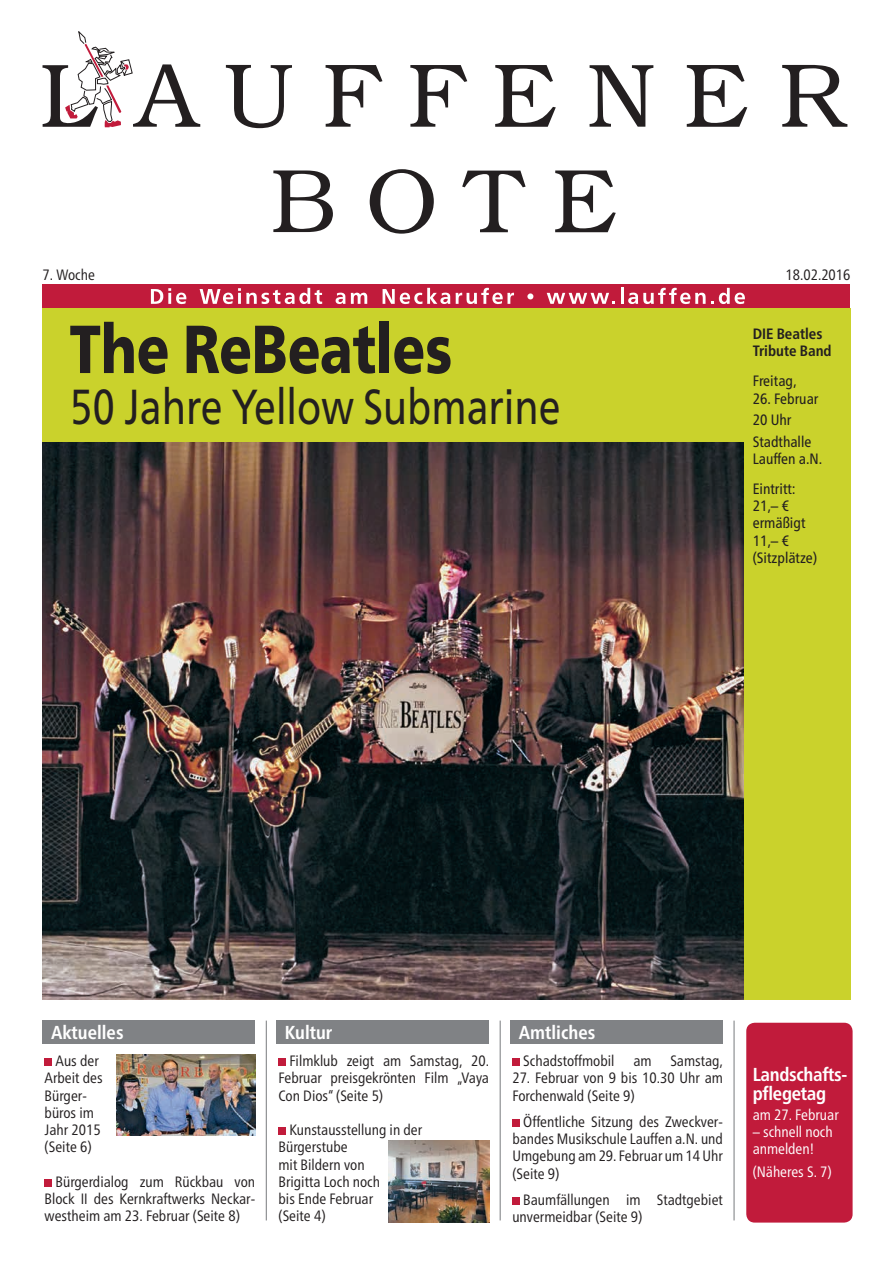
<style>
.page{position:relative;width:893px;height:1263px;background:#fff}
.page>*{position:absolute;margin:0;border:0;box-sizing:border-box;transform-origin:0 0}
.t1{font:900 67.8px "Frutiger Neue LTW1 G";color:#231f20;scale:.8 1}
.t2{font:49.2px "Frutiger Neue LTW1 G";color:#231f20;scale:.8 1}
.t3{font:700 condensed 18.75px/19.5px "Frutiger Neue LTW1 G";color:#fff}
.t4{font:condensed 15px/17.2px "Frutiger Neue LTW1 G";color:#231f20}
.t5{font:condensed 15px/17.2px "Frutiger Neue LTW1 G";color:#231f20}
.t6{font:condensed 15px/17.2px "Frutiger Neue LTW1 G";color:#fff}
.t7{font:700 condensed 15px/17.2px "Frutiger Neue LTW1 G";color:#231f20}
</style>
<div class="page">
<svg style="left:273px;top:170px;width:60px;height:62px"></svg>
<svg style="left:370px;top:169px;width:64px;height:65px"></svg>
<svg style="left:462px;top:171px;width:64px;height:61px"></svg>
<svg style="left:555px;top:170px;width:61px;height:62px"></svg>
<svg style="left:226px;top:65px;width:66px;height:63px"></svg>
<svg style="left:326px;top:65px;width:56px;height:62px"></svg>
<svg style="left:410px;top:65px;width:57px;height:62px"></svg>
<svg style="left:495px;top:65px;width:61px;height:62px"></svg>
<svg style="left:590px;top:65px;width:63px;height:62px"></svg>
<svg style="left:687px;top:65px;width:60px;height:62px"></svg>
<svg style="left:782px;top:65px;width:65px;height:62px"></svg>
<svg style="left:43px;top:31px;width:157px;height:96px"></svg>
<img style="left:43px;top:442px;width:701px;height:557px">
<div style="left:43px;top:1020px;width:212px;height:24px;background:#808285"></div>
<div style="left:276px;top:1020px;width:213px;height:24px;background:#808285"></div>
<div style="left:510px;top:1020px;width:213px;height:24px;background:#808285"></div>
<div style="left:746px;top:1023px;width:107px;height:199px;background:#c11b3b;border-radius:9px"></div>
<div style="left:45px;top:1058px;width:7px;height:8px;background:#c11b3b"></div>
<div style="left:45px;top:1179px;width:7px;height:8px;background:#c11b3b"></div>
<img style="left:116px;top:1055px;width:139px;height:80px">
<div style="left:279px;top:1058px;width:7px;height:8px;background:#c11b3b"></div>
<div style="left:279px;top:1127px;width:7px;height:8px;background:#c11b3b"></div>
<img style="left:389px;top:1141px;width:100px;height:81px">
<div style="left:512px;top:1058px;width:8px;height:8px;background:#c11b3b"></div>
<div style="left:512px;top:1119px;width:8px;height:8px;background:#c11b3b"></div>
<div style="left:512px;top:1197px;width:8px;height:8px;background:#c11b3b"></div>
<div style="left:43px;top:284px;width:807px;height:25px;background:#c11b3b"></div>
<svg style="left:151px;top:288px;width:35px;height:16px"></svg>
<svg style="left:200px;top:288px;width:122px;height:16px"></svg>
<svg style="left:336px;top:293px;width:9px;height:11px"></svg>
<svg style="left:351px;top:293px;width:16px;height:11px"></svg>
<svg style="left:383px;top:288px;width:67px;height:16px"></svg>
<svg style="left:456px;top:288px;width:58px;height:16px"></svg>
<svg style="left:527px;top:293px;width:6px;height:6px"></svg>
<svg style="left:547px;top:293px;width:68px;height:11px"></svg>
<svg style="left:621px;top:288px;width:124px;height:16px"></svg>
<hr style="left:266px;top:1020px;width:1px;height:200px;background:#808285">
<hr style="left:500px;top:1020px;width:1px;height:200px;background:#808285">
<hr style="left:733px;top:1020px;width:2px;height:200px;background:#808285">
<div style="left:43px;top:308px;width:705px;height:134px;background:#cad22c"></div>
<div style="left:744px;top:308px;width:106px;height:691px;background:#cad22c"></div>
<p class="t4" style="left:43px;top:265px;width:54px">7. Woche</p>
<p class="t4" style="left:785px;top:265px;width:66px">18.02.2016</p>
<h1 class="t1" style="left:70px;top:309px;width:479px">The ReBeatles</h1>
<h2 class="t2" style="left:70px;top:378px;width:615px">50 Jahre Yellow Submarine</h2>
<p class="t7" style="left:753px;top:324px;width:80px">DIE Beatles<br>Tribute Band</p>
<p class="t5" style="left:753px;top:371px;width:45px">Freitag,</p>
<p class="t5" style="left:753px;top:386px;width:67px;line-height:21.5px">26. Februar<br>20 Uhr<br>Stadthalle</p>
<p class="t5" style="left:753px;top:442px;width:71px;line-height:30px">Lauffen a.N.<br>Eintritt:</p>
<p class="t5" style="left:753px;top:496px;width:66px">21,– € ermäßigt<br>11,– € (Sitzplätze)</p>
<p class="t3" style="left:51px;top:1021px;width:74px">Aktuelles</p>
<p class="t3" style="left:285px;top:1021px;width:49px">Kultur</p>
<p class="t3" style="left:519px;top:1021px;width:78px">Amtliches</p>
<p class="t4" style="left:45px;top:1051px;width:60px;text-indent:11px">Aus der<br>Arbeit des<br>Bürger&shy;büros im<br>Jahr 2015 (Seite 6)</p>
<p class="t4" style="left:45px;top:1172px;width:212px;text-align:justify;text-indent:11px">Bürgerdialog zum Rückbau von Block II des Kernkraftwerks Neckar&shy;westheim am 23. Februar (Seite 8)</p>
<p class="t4" style="left:278px;top:1051px;width:212px;text-align:justify;text-indent:11px">Filmklub zeigt am Samstag, 20.<br>Februar preisgekrönten Film „Vaya Con Dios“ (Seite 5)</p>
<p class="t4" style="left:279px;top:1120px;width:145px;text-indent:11px">Kunstausstellung in der<br>Bürgerstube<br>mit Bildern von<br>Brigitta Loch noch<br>bis Ende Februar<br>(Seite 4)</p>
<p class="t4" style="left:523px;top:1051px;width:93px">Schadstoffmobil</p>
<p class="t4" style="left:633px;top:1051px;width:20px">am</p>
<p class="t4" style="left:670px;top:1051px;width:54px">Samstag,</p>
<p class="t4" style="left:512px;top:1068px;width:212px">27. Februar von 9 bis 10.30 Uhr am<br>Forchenwald (Seite 9)</p>
<p class="t4" style="left:512px;top:1112px;width:212px;text-align:justify;text-indent:11px">Öffentliche Sitzung des Zweckver&shy;bandes Musikschule Lauffen a.N. und Umgebung am 29. Februar um 14 Uhr (Seite 9)</p>
<p class="t4" style="left:512px;top:1190px;width:212px;text-indent:11px">Baumfällungen im Stadtgebiet unvermeidbar (Seite 9)</p>
<p class="t3" style="left:753px;top:1063px;width:96px">Landschafts&shy;pflegetag</p>
<p class="t6" style="left:753px;top:1104px;width:88px">am 27. Februar</p>
<p class="t6" style="left:753px;top:1121px;width:82px">– schnell noch anmelden!</p>
<p class="t6" style="left:753px;top:1162px;width:81px">(Näheres S. 7)</p>
</div>
